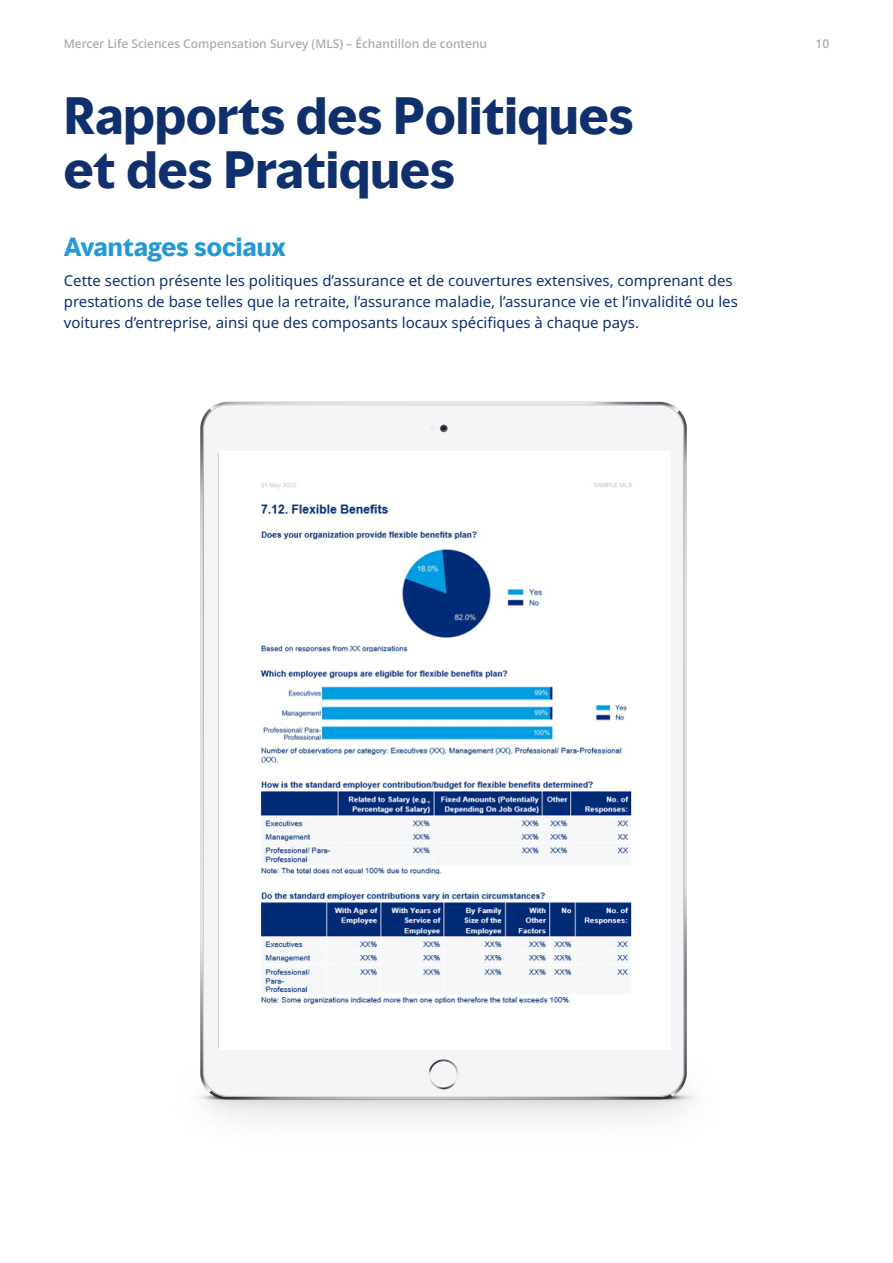
<style>
.page{position:relative;width:893px;height:1263px;background:#fff}
.page>*{position:absolute;margin:0;border:0;box-sizing:border-box;transform-origin:0 0}
.t1{font:700 48px/54px "MMC Display";color:#0f306d}
.t2{font:700 24px "MMC Display";color:#239ad7}
.t3{font:15px/21px "Noto Sans";color:#0f306d}
.t4{font:500 12px "Noto Sans";color:#a8a8a7}
</style>
<div class="page">
<img style="left:198px;top:401px;width:498px;height:718px">
<div style="left:219px;top:451px;width:451px;height:598px;background:#fff"></div>
<img style="left:260px;top:482px;width:372px;height:523px">
<p class="t4" style="left:64px;top:35px;width:425px">Mercer Life Sciences Compensation Survey (MLS) – Échantillon de contenu</p>
<p class="t4" style="left:815px;top:35px;width:15px">10</p>
<h1 class="t1" style="left:64px;top:90px;width:571px">Rapports des Politiques et des Pratiques</h1>
<h2 class="t2" style="left:64px;top:232px;width:224px">Avantages sociaux</h2>
<p class="t3" style="left:64px;top:270px;width:676px">Cette section présente les politiques d’assurance et de couvertures extensives, comprenant des prestations de base telles que la retraite, l’assurance maladie, l’assurance vie et l’invalidité ou les voitures d’entreprise, ainsi que des composants locaux spécifiques à chaque pays.</p>
</div>
